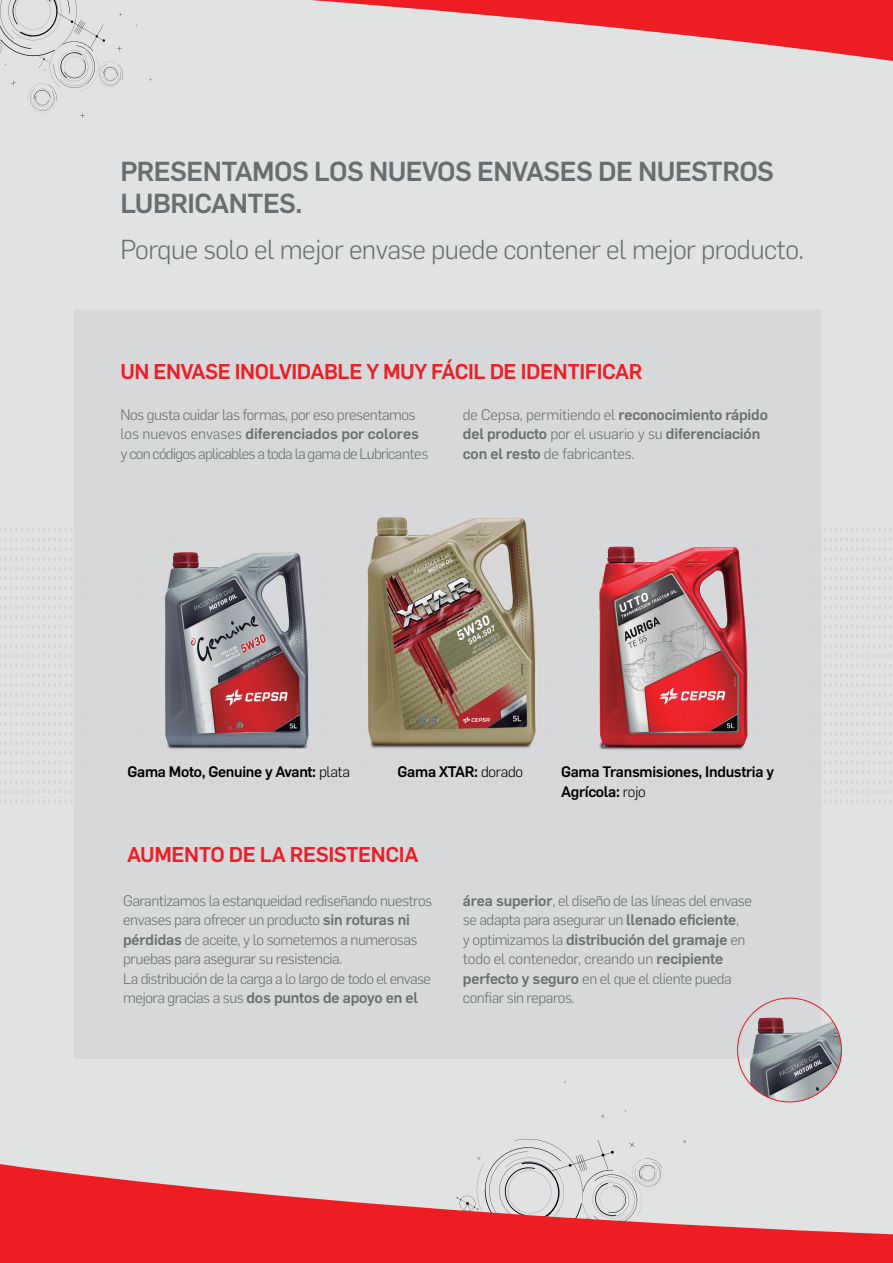
<style>
.page{position:relative;width:893px;height:1263px;background:#e1e3e3}
.page>*{position:absolute;margin:0;border:0;box-sizing:border-box;transform-origin:0 0}
.t1{font:300 27px "Flama";letter-spacing:-.02em;color:#696f70}
.t2{font:500 27px/31.5px "Flama";letter-spacing:-.02em;color:#696f70}
.t3{font:500 21px "Flama";letter-spacing:-.02em;color:#ee1d23}
.t4{font:300 15px/19.5px "Flama";letter-spacing:-.03em;color:#696f70}
.t5{font:500 15px/19.5px "Flama";letter-spacing:-.01em;color:#696f70}
.t6{font:500 15px/19.5px "Flama";letter-spacing:-.02em;color:#000001}
.s1{font-weight:500}
.s2{font-weight:300}
</style>
<div class="page">
<div style="left:72px;top:308px;width:751px;height:752px;background:#d6d8d9;border:2px solid #fff"></div>
<svg style="left:0;top:528px;width:891px;height:13px"></svg>
<svg style="left:0;top:547px;width:891px;height:4px"></svg>
<svg style="left:0;top:557px;width:891px;height:23px"></svg>
<svg style="left:0;top:586px;width:891px;height:4px"></svg>
<svg style="left:0;top:596px;width:891px;height:13px"></svg>
<svg style="left:0;top:615px;width:891px;height:4px"></svg>
<svg style="left:0;top:625px;width:891px;height:23px"></svg>
<svg style="left:0;top:654px;width:891px;height:4px"></svg>
<svg style="left:0;top:664px;width:891px;height:13px"></svg>
<svg style="left:0;top:683px;width:891px;height:4px"></svg>
<svg style="left:0;top:693px;width:891px;height:13px"></svg>
<svg style="left:0;top:712px;width:891px;height:4px"></svg>
<svg style="left:0;top:722px;width:891px;height:4px"></svg>
<svg style="left:0;top:732px;width:891px;height:13px"></svg>
<svg style="left:0;top:751px;width:891px;height:4px"></svg>
<svg style="left:0;top:761px;width:891px;height:13px"></svg>
<svg style="left:0;top:780px;width:891px;height:4px"></svg>
<svg style="left:0;top:790px;width:891px;height:20px"></svg>
<img style="left:345px;top:517px;width:216px;height:231px">
<img style="left:136px;top:528px;width:209px;height:221px">
<img style="left:561px;top:528px;width:215px;height:274px">
<img style="left:738px;top:998px;width:104px;height:104px">
<svg style="left:0;top:0;width:96px;height:118px"></svg>
<svg style="left:477px;top:1138px;width:179px;height:23px"></svg>
<svg style="left:96px;top:0;width:797px;height:86px"></svg>
<svg style="left:0;top:1161px;width:778px;height:102px;fill:#ee1d23"></svg>
<svg style="left:778px;top:1229px;width:115px;height:34px;background:#ec2d33"></svg>
<h1 class="t2" style="left:120px;top:154px;width:655px">PRESENTAMOS LOS NUEVOS ENVASES DE NUESTROS<br>LUBRICANTES.</h1>
<h1 class="t1" style="left:120px;top:229px;width:685px">Porque solo el mejor envase puede contener el mejor producto.</h1>
<h2 class="t3" style="left:120px;top:355px;width:524px">UN ENVASE INOLVIDABLE Y MUY FÁCIL DE IDENTIFICAR</h2>
<p class="t4" style="left:120px;top:404px;width:309px">Nos gusta cuidar las formas, por eso presentamos los nuevos envases <span class="s1">diferenciados por colores </span>y con códigos aplicables a toda la gama de Lubricantes</p>
<p class="t5" style="left:463px;top:404px;width:307px"><span class="s2">de Cepsa, permitiendo el</span> reconocimiento rápido del producto <span class="s2">por el usuario y su</span> diferenciación con el resto <span class="s2">de fabricantes.</span></p>
<p class="t6" style="left:128px;top:762px;width:224px">Gama Moto, Genuine y Avant: <span class="s2">plata</span></p>
<p class="t6" style="left:398px;top:762px;width:127px">Gama XTAR: <span class="s2">dorado</span></p>
<p class="t6" style="left:561px;top:762px;width:214px">Gama Transmisiones, Industria y<br>Agrícola: <span class="s2">rojo</span></p>
<h2 class="t3" style="left:127px;top:839px;width:293px">AUMENTO DE LA RESISTENCIA</h2>
<p class="t4" style="left:123px;top:890px;width:311px">Garantizamos la estanqueidad rediseñando nuestros envases para ofrecer un producto <span class="s1">sin roturas ni pérdidas</span> de aceite, y lo sometemos a numerosas pruebas para asegurar su resistencia.<br>La distribución de la carga a lo largo de todo el envase mejora gracias a sus <span class="s1">dos puntos de apoyo en el</span></p>
<p class="t4" style="left:463px;top:890px;width:291px"><span class="s1">área superior</span>, el diseño de las líneas del envase se adapta para asegurar un <span class="s1">llenado eficiente</span>,<br>y optimizamos la <span class="s1">distribución del gramaje</span> en todo el contenedor, creando un <span class="s1">recipiente perfecto y seguro</span> en el que el cliente pueda confiar sin reparos.</p>
</div>
